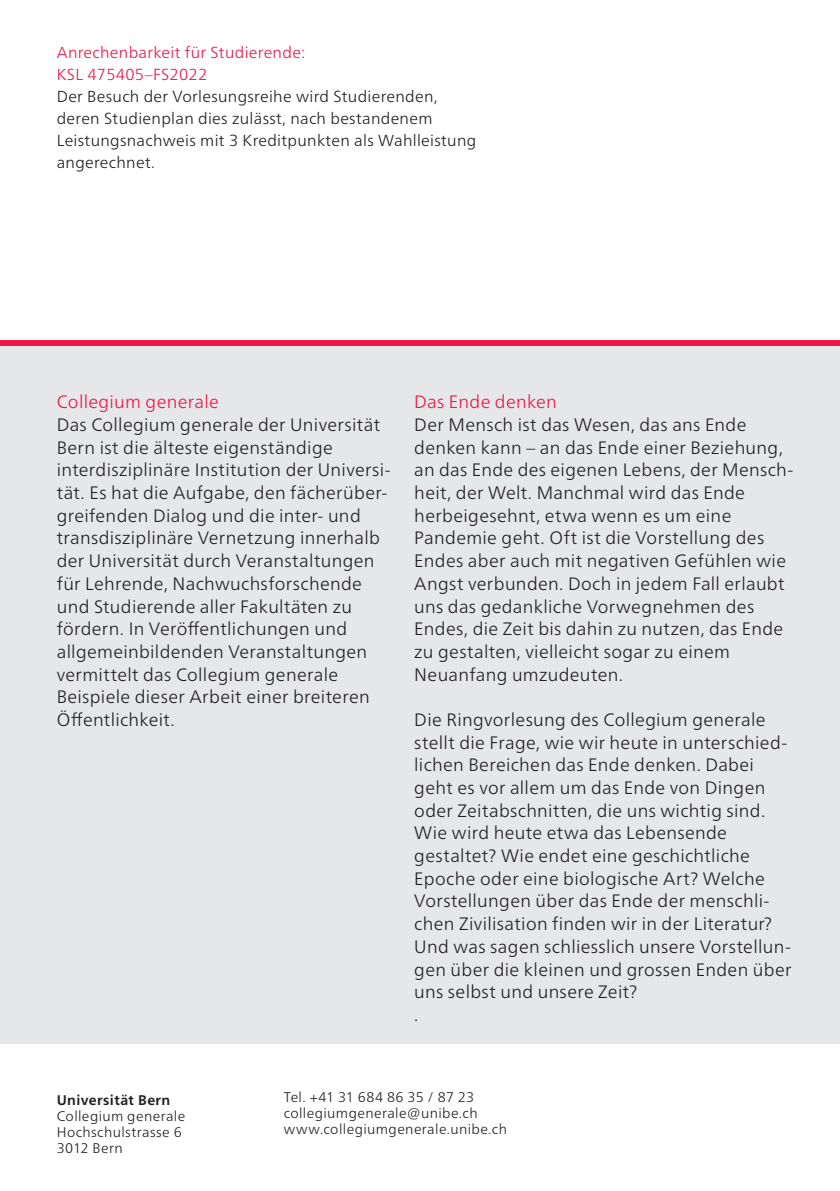
<style>
.page{position:relative;width:840px;height:1191px;background:#fff}
.page>*{position:absolute;margin:0;border:0;box-sizing:border-box;transform-origin:0 0}
.t1{font:300 18px/22.6px "Frutiger Neue LT Pro";letter-spacing:.02em;color:#231f20}
.t2{font:300 18px "Frutiger Neue LT Pro";letter-spacing:.02em;color:#ed1748}
.t3{font:300 16px/22px "Frutiger Neue LT Pro";letter-spacing:.02em;color:#231f20}
.t4{font:300 16px/22px "Frutiger Neue LT Pro";letter-spacing:.02em;color:#ed1748}
.t5{font:300 14px/16px "Frutiger Neue LT Pro";letter-spacing:.03em;color:#231f20}
.t6{font:700 14px "Frutiger Neue LT Pro";letter-spacing:.03em;color:#231f20}
</style>
<div class="page">
<div style="left:0;top:346px;width:839px;height:697px;background:#e6e7e9"></div>
<div style="left:0;top:340px;width:839px;height:6px;background:#ed1748"></div>
<p class="t4" style="left:57px;top:41px;width:250px">Anrechenbarkeit für Studierende:<br>KSL 475405–FS2022</p>
<p class="t3" style="left:57px;top:85px;width:421px">Der Besuch der Vorlesungsreihe wird Studierenden, deren Studienplan dies zulässt, nach bestandenem Leistungsnachweis mit 3 Kreditpunkten als Wahlleistung angerechnet.</p>
<p class="t2" style="left:57px;top:391px;width:164px">Collegium generale</p>
<p class="t1" style="left:57px;top:413px;width:335px">Das Collegium generale der Universität Bern ist die älteste eigenständige interdisziplinäre Institution der Universi&shy;tät. Es hat die Aufgabe, den fächerüber&shy;greifenden Dialog und die inter- und transdisziplinäre Vernetzung innerhalb der Universität durch Veranstaltungen für Lehrende, Nachwuchsforschende und Studierende aller Fakultäten zu fördern. In Veröffentlichungen und allgemeinbildenden Veranstaltungen vermittelt das Collegium generale Beispiele dieser Arbeit einer breiteren Öffentlichkeit.</p>
<p class="t2" style="left:414px;top:391px;width:144px">Das Ende denken</p>
<p class="t1" style="left:414px;top:413px;width:380px">Der Mensch ist das Wesen, das ans Ende denken kann – an das Ende einer Beziehung, an das Ende des eigenen Lebens, der Mensch&shy;heit, der Welt. Manchmal wird das Ende herbeigesehnt, etwa wenn es um eine Pandemie geht. Oft ist die Vorstellung des Endes aber auch mit negativen Gefühlen wie Angst verbunden. Doch in jedem Fall erlaubt uns das gedankliche Vorwegnehmen des Endes, die Zeit bis dahin zu nutzen, das Ende zu gestalten, vielleicht sogar zu einem Neuanfang umzudeuten.</p>
<p class="t1" style="left:414px;top:708px;width:378px">Die Ringvorlesung des Collegium generale stellt die Frage, wie wir heute in unterschied&shy;lichen Bereichen das Ende denken. Dabei geht es vor allem um das Ende von Dingen oder Zeitabschnitten, die uns wichtig sind.<br>Wie wird heute etwa das Lebensende gestaltet? Wie endet eine geschichtliche Epoche oder eine biologische Art? Welche Vorstellungen über das Ende der menschli&shy;chen Zivilisation finden wir in der Literatur?<br>Und was sagen schliesslich unsere Vorstellun&shy;gen über die kleinen und grossen Enden über uns selbst und unsere Zeit?<br>.</p>
<p class="t6" style="left:57px;top:1091px;width:115px">Universität Bern</p>
<p class="t5" style="left:57px;top:1107px;width:130px">Collegium generale<br>Hochschulstrasse 6<br>3012 Bern</p>
<p class="t5" style="left:283px;top:1089px;width:224px">Tel. +41 31 684 86 35 / 87 23 collegiumgenerale@unibe.ch www.collegiumgenerale.unibe.ch</p>
</div>
